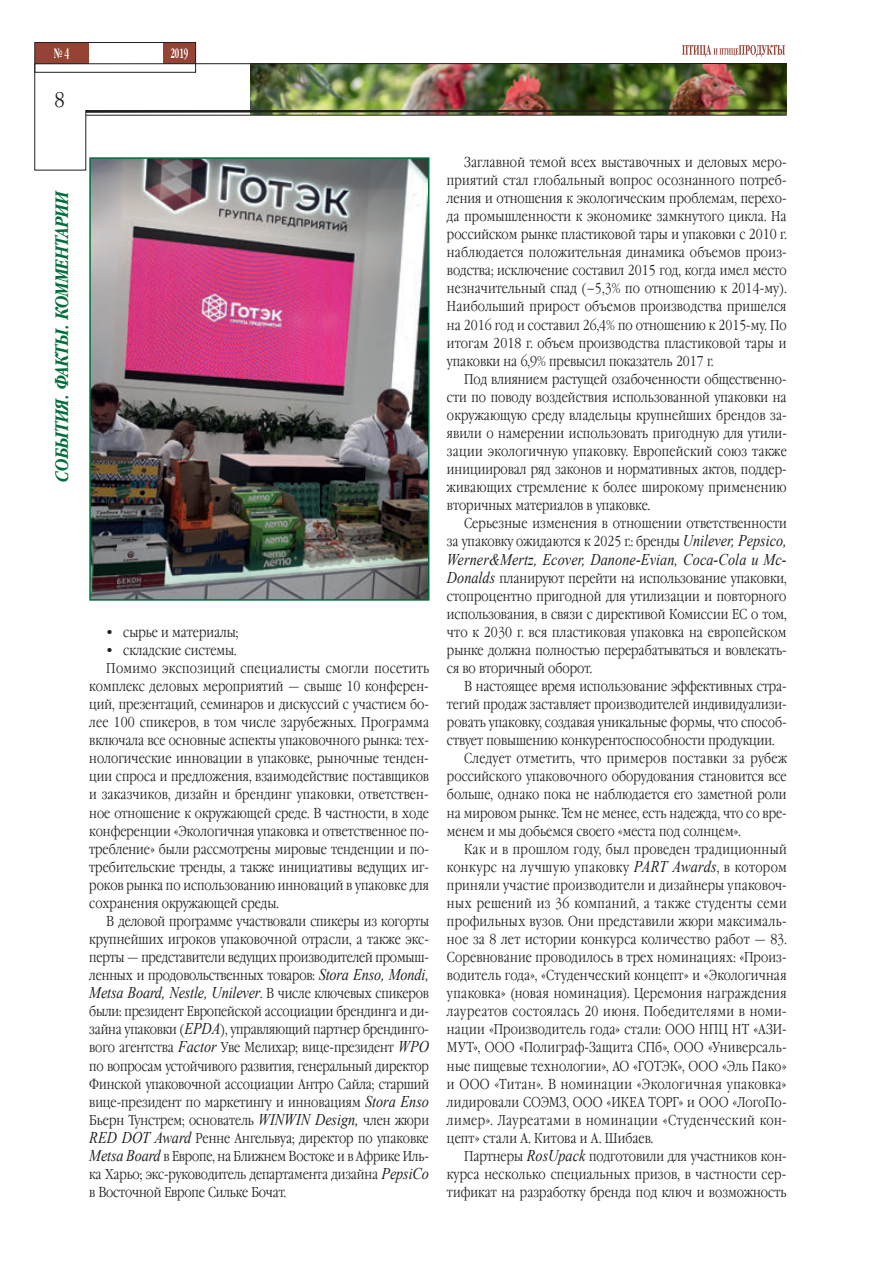
<style>
.page{position:relative;width:893px;height:1263px;background:#fff}
.page>*{position:absolute;margin:0;border:0;box-sizing:border-box;transform-origin:0 0}
.t1{font:300 21px "Garamond Narrow C";color:#231f20}
.t2{font:italic 700 18px "Garamond Narrow C";letter-spacing:.005em;color:#006f3c}
.t3{font:italic 16.35px "Times New Roman";letter-spacing:.005em;color:#231f20;scale:.87 1}
.t4{font:300 14.25px/18px "Garamond Narrow C";color:#231f20;text-align:justify}
.t5{font:300 14.25px "Garamond Narrow C";letter-spacing:.02em;color:#231f20}
.t6{font:300 14.25px "Garamond Narrow C";letter-spacing:.025em;color:#231f20}
.t7{font:300 14.25px "Garamond Narrow C";letter-spacing:.03em;color:#231f20}
.t8{font:300 14.25px "Garamond Narrow C";letter-spacing:.035em;color:#231f20}
.t9{font:700 13.5px "Garamond Narrow C";color:#fff;scale:.67 1}
.s1{font-family:"Times New Roman";font-weight:400;font-style:italic;font-size:16.35px}
.s2{font-family:"Garamond Narrow C";font-weight:300;font-style:normal;font-size:14.25px}
</style>
<div class="page">
<img style="left:92px;top:171px;width:334px;height:427px">
<div style="left:89px;top:157px;width:340px;height:444px;border:2px solid #006f3c"></div>
<svg style="left:682px;top:45px;width:103px;height:12px"></svg>
<div style="left:163px;top:43px;width:33px;height:21px;background:#944335"></div>
<div style="left:35px;top:43px;width:54px;height:21px;background:#944335"></div>
<div style="left:34px;top:42px;width:162px;height:31px;border:1px solid #231f20"></div>
<img style="left:34px;top:63px;width:753px;height:108px">
<p class="t9" style="left:54px;top:46px;width:24px">№ 4</p>
<p class="t9" style="left:170px;top:46px;width:28px">2019</p>
<h1 class="t1" style="left:54px;top:89px;width:12px">8</h1>
<p class="t2" style="left:52px;top:482px;width:294px;rotate:-90deg">СОБЫТИЯ. ФАКТЫ. КОММЕНТАРИИ</p>
<p class="t4" style="left:106px;top:623px;width:134px">• сырье и материалы;</p>
<p class="t4" style="left:106px;top:641px;width:132px">• складские системы.</p>
<p class="t6" style="left:106px;top:660px;width:324px">Помимо экспозиций специалисты смогли посетить</p>
<p class="t4" style="left:89px;top:678px;width:341px">комплекс деловых мероприятий — свыше 10 конферен-</p>
<p class="t4" style="left:89px;top:696px;width:341px">ций, презентаций, семинаров и дискуссий с участием бо-</p>
<p class="t4" style="left:89px;top:714px;width:341px">лее 100 спикеров, в том числе зарубежных. Программа</p>
<p class="t4" style="left:89px;top:732px;width:341px">включала все основные аспекты упаковочного рынка: тех-</p>
<p class="t4" style="left:89px;top:750px;width:341px">нологические инновации в упаковке, рыночные тенден-</p>
<p class="t4" style="left:89px;top:768px;width:341px">ции спроса и предложения, взаимодействие поставщиков</p>
<p class="t4" style="left:89px;top:786px;width:341px">и заказчиков, дизайн и брендинг упаковки, ответствен-</p>
<p class="t4" style="left:89px;top:804px;width:341px">ное отношение к окружающей среде. В частности, в ходе</p>
<p class="t4" style="left:89px;top:822px;width:341px">конференции «Экологичная упаковка и ответственное по-</p>
<p class="t4" style="left:89px;top:840px;width:341px">требление» были рассмотрены мировые тенденции и по-</p>
<p class="t4" style="left:89px;top:858px;width:341px">требительские тренды, а также инициативы ведущих иг-</p>
<p class="t4" style="left:89px;top:876px;width:341px">роков рынка по использованию инноваций в упаковке для</p>
<p class="t4" style="left:89px;top:894px;width:191px">сохранения окружающей среды.</p>
<p class="t4" style="left:106px;top:912px;width:324px">В деловой программе участвовали спикеры из когорты</p>
<p class="t4" style="left:89px;top:931px;width:341px">крупнейших игроков упаковочной отрасли, а также экс-</p>
<p class="t4" style="left:89px;top:949px;width:341px">перты — представители ведущих производителей промыш-</p>
<p class="t4" style="left:89px;top:967px;width:341px">ленных и продовольственных товаров: <span class="s1">Stora Enso, Mondi,</span></p>
<p class="t3" style="left:89px;top:981px;width:392px">Metsa Board, Nestle, Unilever<span class="s2">. В числе ключевых спикеров</span></p>
<p class="t4" style="left:89px;top:1003px;width:341px">были: президент Европейской ассоциации брендинга и ди&shy;зайна упаковки (<span class="s1">EPDA</span>), управляющий партнер брендинго&shy;вого агентства <span class="s1">Factor</span> Уве Мелихар; вице-президент <span class="s1">WPO </span>по вопросам устойчивого развития, генеральный директор Финской упаковочной ассоциации Антро Сайла; старший вице-президент по маркетингу и инновациям <span class="s1">Stora Enso </span>Бьерн Тунстрем; основатель <span class="s1">WINWIN Design,</span> член жюри <span class="s1">RED DOT Award</span> Ренне Ангельвуа; директор по упаковке <span class="s1">Metsa Board</span> в Европе, на Ближнем Востоке и в Африке Иль&shy;ка Харьо; экс-руководитель департамента дизайна <span class="s1">PepsiCo </span>в Восточной Европе Cильке Бочат.</p>
<p class="t4" style="left:447px;top:154px;width:341px;text-indent:17px">Заглавной темой всех выставочных и деловых меро&shy;приятий стал глобальный вопрос осознанного потреб&shy;ления и отношения к экологическим проблемам, перехо&shy;да промышленности к экономике замкнутого цикла. На российском рынке пластиковой тары и упаковки с 2010 г. наблюдается положительная динамика объемов произ&shy;водства; исключение составил 2015 год, когда имел место незначительный спад (–5,3% по отношению к 2014-му).<br>Наибольший прирост объемов производства пришелся на 2016 год и составил 26,4% по отношению к 2015-му. По итогам 2018 г. объем производства пластиковой тары и упаковки на 6,9% превысил показатель 2017 г.</p>
<p class="t4" style="left:447px;top:370px;width:341px;text-indent:17px">Под влиянием растущей озабоченности общественно&shy;сти по поводу воздействия использованной упаковки на окружающую среду владельцы крупнейших брендов за&shy;явили о намерении использовать пригодную для утили&shy;зации экологичную упаковку. Европейский союз также инициировал ряд законов и нормативных актов, поддер&shy;живающих стремление к более широкому применению вторичных материалов в упаковке.</p>
<p class="t4" style="left:447px;top:515px;width:341px;text-align:right">Серьезные изменения в отношении ответственности<br>за упаковку ожидаются к 2025 г.: бренды <span class="s1">Unilever, Pepsico,</span></p>
<p class="t3" style="left:447px;top:548px;width:392px">Werner&amp;Mertz, Ecover, Danone-Evian, Coca-Cola и Mc-</p>
<p class="t4" style="left:447px;top:569px;width:341px"><span class="s1">Donalds</span> планируют перейти на использование упаковки, стопроцентно пригодной для утилизации и повторного использования, в связи с директивой Комиссии ЕС о том, что к 2030 г. вся пластиковая упаковка на европейском рынке должна полностью перерабатываться и вовлекать&shy;ся во вторичный оборот.</p>
<p class="t4" style="left:464px;top:678px;width:324px">В настоящее время использование эффективных стра-</p>
<p class="t4" style="left:447px;top:696px;width:341px">тегий продаж заставляет производителей индивидуализи-</p>
<p class="t4" style="left:447px;top:714px;width:341px">ровать упаковку, создавая уникальные формы, что способ-</p>
<p class="t4" style="left:447px;top:732px;width:329px">ствует повышению конкурентоспособности продукции.</p>
<p class="t5" style="left:464px;top:751px;width:324px">Следует отметить, что примеров поставки за рубеж</p>
<p class="t4" style="left:447px;top:768px;width:341px">российского упаковочного оборудования становится все</p>
<p class="t4" style="left:447px;top:786px;width:341px">больше, однако пока не наблюдается его заметной роли</p>
<p class="t4" style="left:447px;top:804px;width:341px">на мировом рынке. Тем не менее, есть надежда, что со вре-</p>
<p class="t4" style="left:447px;top:822px;width:295px">менем и мы добьемся своего «места под солнцем».</p>
<p class="t6" style="left:464px;top:841px;width:324px">Как и в прошлом году, был проведен традиционный</p>
<p class="t7" style="left:447px;top:859px;width:341px">конкурс на лучшую упаковку <span class="s1">PART Awards</span>, в котором</p>
<p class="t4" style="left:447px;top:876px;width:341px">приняли участие производители и дизайнеры упаковоч-</p>
<p class="t8" style="left:447px;top:895px;width:341px">ных решений из 36 компаний, а также студенты семи</p>
<p class="t5" style="left:447px;top:913px;width:341px">профильных вузов. Они представили жюри максималь-</p>
<p class="t5" style="left:447px;top:931px;width:341px">ное за 8 лет истории конкурса количество работ — 83.</p>
<p class="t4" style="left:447px;top:949px;width:341px">Соревнование проводилось в трех номинациях: «Произ-</p>
<p class="t4" style="left:447px;top:967px;width:341px">водитель года», «Студенческий концепт» и «Экологичная</p>
<p class="t4" style="left:447px;top:985px;width:341px">упаковка» (новая номинация). Церемония награждения</p>
<p class="t7" style="left:447px;top:1004px;width:341px">лауреатов состоялась 20 июня. Победителями в номи-</p>
<p class="t5" style="left:447px;top:1022px;width:341px">нации «Производитель года» стали: ООО НПЦ НТ «АЗИ-</p>
<p class="t4" style="left:447px;top:1039px;width:341px">МУТ», ООО «Полиграф-Защита СПб», ООО «Универсаль-</p>
<p class="t4" style="left:447px;top:1057px;width:341px">ные пищевые технологии», АО «ГОТЭК», ООО «Эль Пако»</p>
<p class="t6" style="left:447px;top:1076px;width:341px">и ООО «Титан». В номинации «Экологичная упаковка»</p>
<p class="t4" style="left:447px;top:1093px;width:341px">лидировали СОЭМЗ, ООО «ИКЕА ТОРГ» и ООО «ЛогоПо-</p>
<p class="t8" style="left:447px;top:1112px;width:341px">лимер». Лауреатами в номинации «Студенческий кон-</p>
<p class="t4" style="left:447px;top:1129px;width:208px">цепт» стали А. Китова и А. Шибаев.</p>
<p class="t4" style="left:464px;top:1147px;width:324px">Партнеры <span class="s1">RosUpack</span> подготовили для участников кон-</p>
<p class="t4" style="left:447px;top:1166px;width:341px">курса несколько специальных призов, в частности сер-</p>
<p class="t4" style="left:447px;top:1184px;width:341px">тификат на разработку бренда под ключ и возможность</p>
</div>
